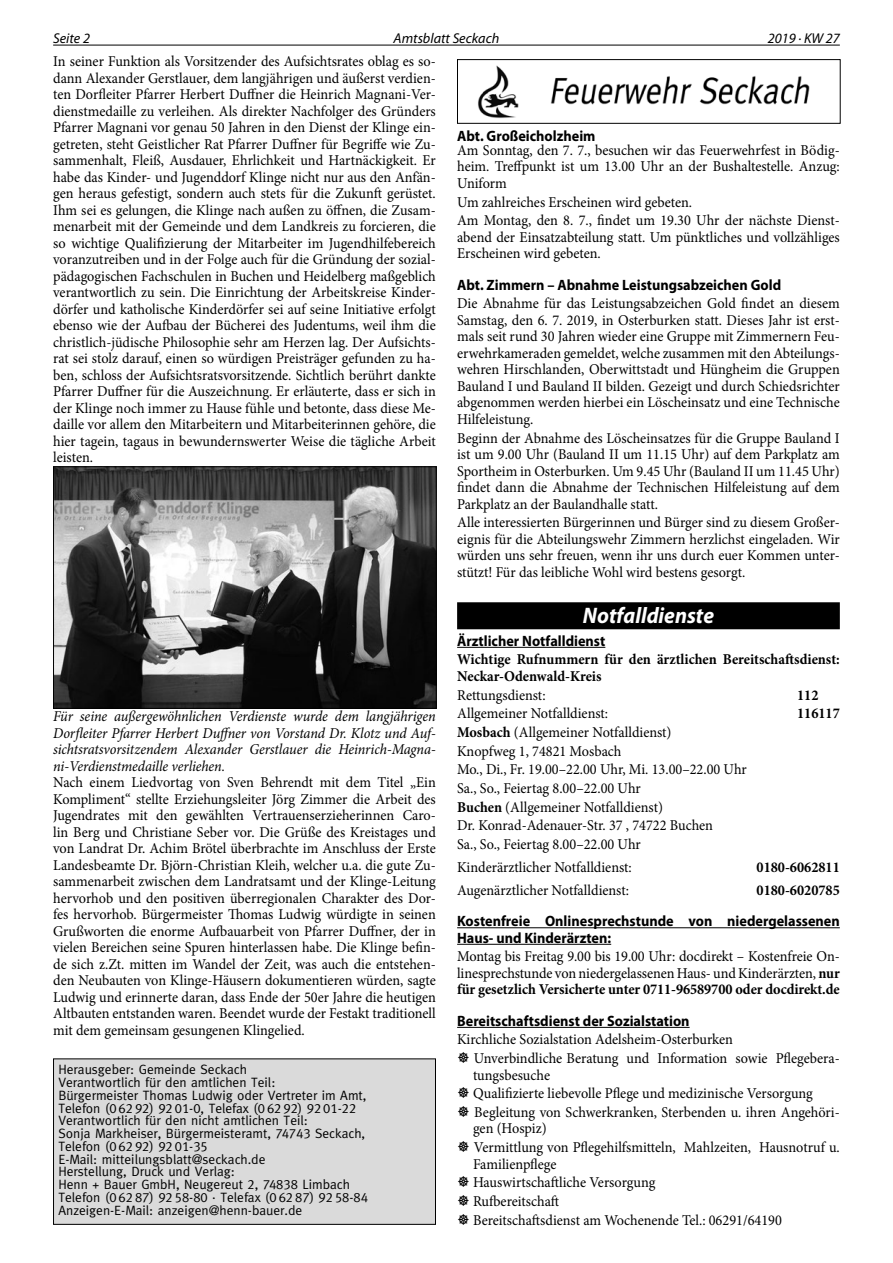
<style>
.page{position:relative;width:893px;height:1263px;background:#fff}
.page>*{position:absolute;margin:0;border:0;box-sizing:border-box;transform-origin:0 0}
.t1{font:italic 700 22.5px "Myriad Pro";color:#fff;scale:.95 1}
.t2{font:15px/16.5px "Minion Pro";color:#000;text-align:justify;scale:.95 1}
.t3{font:italic 15px/16.5px "Minion Pro";letter-spacing:-.005em;color:#000;text-align:justify;scale:.95 1}
.t4{font:700 15px/16.5px "Myriad Pro";color:#000;scale:.95 1}
.t5{font:700 15px/16.5px "Minion Pro";color:#000;scale:.95 1}
.t6{font:italic 14.25px "Myriad Pro";color:#000}
.t7{font:13.5px/12.8px "Meta";color:#000}
.t8{font:13.5px "Meta Caps";color:#000}
.s1{color:#fff}
.s2{font-weight:700}
.s3{font-family:"Meta"}
.s4{font-family:"Meta Caps"}
</style>
<div class="page">
<hr style="left:53px;top:45px;width:787px;height:1px;background:#000">
<img style="left:55px;top:468px;width:380px;height:239px">
<div style="left:53px;top:466px;width:384px;height:243px;border:1px solid #000"></div>
<div style="left:457px;top:602px;width:383px;height:27px;background:#000"></div>
<hr style="left:457px;top:647px;width:148px;height:1px;background:#000">
<hr style="left:457px;top:927px;width:383px;height:1px;background:#000">
<hr style="left:457px;top:944px;width:154px;height:1px;background:#000">
<hr style="left:457px;top:1027px;width:233px;height:1px;background:#000">
<img style="left:478px;top:65px;width:332px;height:53px">
<div style="left:457px;top:59px;width:384px;height:65px;border:1px solid #000"></div>
<div style="left:54px;top:1059px;width:381px;height:165px;background:#dadada"></div>
<div style="left:53px;top:1058px;width:383px;height:167px;border:1px solid #000"></div>
<p class="t6" style="left:53px;top:29px;width:38px">Seite 2</p>
<p class="t6" style="left:394px;top:29px;width:107px">Amtsblatt Seckach</p>
<p class="t6" style="left:768px;top:29px;width:74px">2019 · KW 27</p>
<p class="t2" style="left:53px;top:53px;width:404px">In seiner Funktion als Vorsitzender des Aufsichtsrates oblag es so&shy;dann Alexander Gerstlauer, dem langjährigen und äußerst verdien&shy;ten Dorfleiter Pfarrer Herbert Duffner die Heinrich Magnani-Ver&shy;dienstmedaille zu verleihen. Als direkter Nachfolger des Gründers Pfarrer Magnani vor genau 50 Jahren in den Dienst der Klinge ein&shy;getreten, steht Geistlicher Rat Pfarrer Duffner für Begriffe wie Zu&shy;sammenhalt, Fleiß, Ausdauer, Ehrlichkeit und Hartnäckigkeit. Er habe das Kinder- und Jugenddorf Klinge nicht nur aus den Anfän&shy;gen heraus gefestigt, sondern auch stets für die Zukunft gerüstet.<br>Ihm sei es gelungen, die Klinge nach außen zu öffnen, die Zusam&shy;menarbeit mit der Gemeinde und dem Landkreis zu forcieren, die so wichtige Qualifizierung der Mitarbeiter im Jugendhilfebereich voranzutreiben und in der Folge auch für die Gründung der sozial&shy;pädagogischen Fachschulen in Buchen und Heidelberg maßgeblich verantwortlich zu sein. Die Einrichtung der Arbeitskreise Kinder&shy;dörfer und katholische Kinderdörfer sei auf seine Initiative erfolgt ebenso wie der Aufbau der Bücherei des Judentums, weil ihm die christlich-jüdische Philosophie sehr am Herzen lag. Der Aufsichts&shy;rat sei stolz darauf, einen so würdigen Preisträger gefunden zu ha&shy;ben, schloss der Aufsichtsratsvorsitzende. Sichtlich berührt dankte Pfarrer Duffner für die Auszeichnung. Er erläuterte, dass er sich in der Klinge noch immer zu Hause fühle und betonte, dass diese Me&shy;daille vor allem den Mitarbeitern und Mitarbeiterinnen gehöre, die hier tagein, tagaus in bewundernswerter Weise die tägliche Arbeit leisten.</p>
<p class="t4" style="left:457px;top:127px;width:147px">Abt. Großeicholzheim</p>
<p class="t2" style="left:457px;top:142px;width:404px">Am Sonntag, den 7. 7., besuchen wir das Feuerwehrfest in Bödig&shy;heim. Treffpunkt ist um 13.00 Uhr an der Bushaltestelle. Anzug:<br>Uniform</p>
<p class="t2" style="left:457px;top:193px;width:404px;line-height:18.6px">Um zahlreiches Erscheinen wird gebeten.<br>Am Montag, den 8. 7., findet um 19.30 Uhr der nächste Dienst-</p>
<p class="t2" style="left:457px;top:229px;width:404px">abend der Einsatzabteilung statt. Um pünktliches und vollzähliges<br>Erscheinen wird gebeten.</p>
<p class="t4" style="left:457px;top:276px;width:343px">Abt. Zimmern – Abnahme Leistungsabzeichen Gold</p>
<p class="t2" style="left:457px;top:295px;width:404px">Die Abnahme für das Leistungsabzeichen Gold findet an diesem Samstag, den 6. 7. 2019, in Osterburken statt. Dieses Jahr ist erst&shy;mals seit rund 30 Jahren wieder eine Gruppe mit Zimmernern Feu&shy;erwehrkameraden gemeldet, welche zusammen mit den Abteilungs&shy;wehren Hirschlanden, Oberwittstadt und Hüngheim die Gruppen Bauland I und Bauland II bilden. Gezeigt und durch Schiedsrichter abgenommen werden hierbei ein Löscheinsatz und eine Technische Hilfeleistung.</p>
<p class="t2" style="left:457px;top:430px;width:404px">Beginn der Abnahme des Löscheinsatzes für die Gruppe Bauland I ist um 9.00 Uhr (Bauland II um 11.15 Uhr) auf dem Parkplatz am Sportheim in Osterburken. Um 9.45 Uhr (Bauland II um 11.45 Uhr) findet dann die Abnahme der Technischen Hilfeleistung auf dem Parkplatz an der Baulandhalle statt.</p>
<p class="t2" style="left:457px;top:514px;width:404px">Alle interessierten Bürgerinnen und Bürger sind zu diesem Großer&shy;eignis für die Abteilungswehr Zimmern herzlichst eingeladen. Wir würden uns sehr freuen, wenn ihr uns durch euer Kommen unter&shy;stützt! Für das leibliche Wohl wird bestens gesorgt.</p>
<h1 class="t1" style="left:583px;top:601px;width:140px">Notfalldienste</h1>
<p class="t4" style="left:457px;top:632px;width:158px">Ärztlicher Notfalldienst</p>
<p class="t5" style="left:457px;top:651px;width:404px">Wichtige Rufnummern für den ärztlichen Bereitschaftsdienst:<br>Neckar-Odenwald-Kreis</p>
<p class="t2" style="left:457px;top:687px;width:95px">Rettungsdienst:</p>
<p class="t5" style="left:797px;top:686px;width:46px">112<span class="s1">112</span></p>
<p class="t2" style="left:457px;top:705px;width:160px">Allgemeiner Notfalldienst:</p>
<p class="t5" style="left:797px;top:705px;width:46px">116117</p>
<p class="t2" style="left:457px;top:723px;width:307px;line-height:18.6px;text-align:left"><span class="s2">Mosbach</span> (Allgemeiner Notfalldienst)<br>Knopfweg 1, 74821 Mosbach<br>Mo., Di., Fr. 19.00–22.00 Uhr, Mi. 13.00–22.00 Uhr Sa., So., Feiertag 8.00–22.00 Uhr<br><span class="s2">Buchen</span> (Allgemeiner Notfalldienst)<br>Dr. Konrad-Adenauer-Str. 37 , 74722 Buchen<br>Sa., So., Feiertag 8.00–22.00 Uhr</p>
<p class="t2" style="left:457px;top:859px;width:185px">Kinderärztlicher Notfalldienst:</p>
<p class="t5" style="left:757px;top:859px;width:89px">0180-6062811</p>
<p class="t2" style="left:457px;top:882px;width:182px">Augenärztlicher Notfalldienst:</p>
<p class="t5" style="left:757px;top:881px;width:89px">0180-6020785</p>
<p class="t4" style="left:457px;top:912px;width:404px">Kostenfreie Onlinesprechstunde von niedergelassenen<br>Haus- und Kinderärzten:</p>
<p class="t2" style="left:457px;top:948px;width:404px">Montag bis Freitag 9.00 bis 19.00 Uhr: docdirekt – Kostenfreie On&shy;linesprechstunde von niedergelassenen Haus- und Kinderärzten, <span class="s2">nur für gesetzlich Versicherte unter 0711-96589700 oder docdirekt.de</span></p>
<p class="t4" style="left:457px;top:1012px;width:246px">Bereitschaftsdienst der Sozialstation</p>
<p class="t2" style="left:474px;top:1030px;width:387px;line-height:18.6px;text-indent:-17px">Kirchliche Sozialstation Adelsheim-Osterburken<br>Unverbindliche Beratung und Information sowie Pflegebera-</p>
<p class="t2" style="left:473px;top:1066px;width:388px;line-height:18.6px;text-align:left">tungsbesuche<br>Qualifizierte liebevolle Pflege und medizinische Versorgung<br>Begleitung von Schwerkranken, Sterbenden u. ihren Angehöri-</p>
<p class="t2" style="left:473px;top:1119px;width:388px;line-height:18.6px">gen (Hospiz)<br>Vermittlung von Pflegehilfsmitteln, Mahlzeiten, Hausnotruf u.</p>
<p class="t2" style="left:473px;top:1154px;width:327px;line-height:18.6px;text-align:left">Familienpflege<br>Hauswirtschaftliche Versorgung<br>Rufbereitschaft<br>Bereitschaftsdienst am Wochenende Tel.: 06291/64190</p>
<p class="t3" style="left:53px;top:708px;width:404px">Für seine außergewöhnlichen Verdienste wurde dem langjährigen Dorfleiter Pfarrer Herbert Duffner von Vorstand Dr. Klotz und Auf&shy;sichtsratsvorsitzendem Alexander Gerstlauer die Heinrich-Magna&shy;ni-Verdienstmedaille verliehen.</p>
<p class="t2" style="left:53px;top:774px;width:404px">Nach einem Liedvortag von Sven Behrendt mit dem Titel „Ein Kompliment“ stellte Erziehungsleiter Jörg Zimmer die Arbeit des Jugendrates mit den gewählten Vertrauenserzieherinnen Caro&shy;lin Berg und Christiane Seber vor. Die Grüße des Kreistages und von Landrat Dr. Achim Brötel überbrachte im Anschluss der Erste Landesbeamte Dr. Björn-Christian Kleih, welcher u.a. die gute Zu&shy;sammenarbeit zwischen dem Landratsamt und der Klinge-Leitung hervorhob und den positiven überregionalen Charakter des Dor&shy;fes hervorhob. Bürgermeister Thomas Ludwig würdigte in seinen Grußworten die enorme Aufbauarbeit von Pfarrer Duffner, der in vielen Bereichen seine Spuren hinterlassen habe. Die Klinge befin&shy;de sich z.Zt. mitten im Wandel der Zeit, was auch die entstehen&shy;den Neubauten von Klinge-Häusern dokumentieren würden, sagte Ludwig und erinnerte daran, dass Ende der 50er Jahre die heutigen Altbauten entstanden waren. Beendet wurde der Festakt traditionell mit dem gemeinsam gesungenen Klingelied.</p>
<p class="t7" style="left:58px;top:1063px;width:310px">Herausgeber: Gemeinde Seckach<br>Verantwortlich für den amtlichen Teil:<br>Bürgermeister Thomas Ludwig oder Vertreter im Amt,</p>
<p class="t8" style="left:58px;top:1100px;width:299px"><span class="s3">Telefon (</span>0 62 92<span class="s3">)</span> 92 01-0<span class="s3">, Telefax (</span>0 62 92<span class="s3">)</span> 92 01-22</p>
<p class="t7" style="left:58px;top:1114px;width:308px">Verantwortlich für den nicht amtlichen Teil:<br>Sonja Markheiser, Bürgermeisteramt, <span class="s4">74743</span> Seckach,</p>
<p class="t8" style="left:58px;top:1138px;width:151px"><span class="s3">Telefon (</span>0 62 92<span class="s3">)</span> 92 01-35</p>
<p class="t7" style="left:58px;top:1152px;width:293px">E-Mail: mitteilungsblatt@seckach.de<br>Herstellung, Druck und Verlag:<br>Henn + Bauer GmbH, Neugereut <span class="s4">2</span>, <span class="s4">74838</span> Limbach</p>
<p class="t8" style="left:58px;top:1189px;width:311px"><span class="s3">Telefon (</span>0 62 87<span class="s3">)</span> 92 58-80 <span class="s3">· Telefax (</span>0 62 87<span class="s3">)</span> 92 58-84</p>
<p class="t7" style="left:58px;top:1203px;width:245px">Anzeigen-E-Mail: anzeigen@henn-bauer.de</p>
</div>
